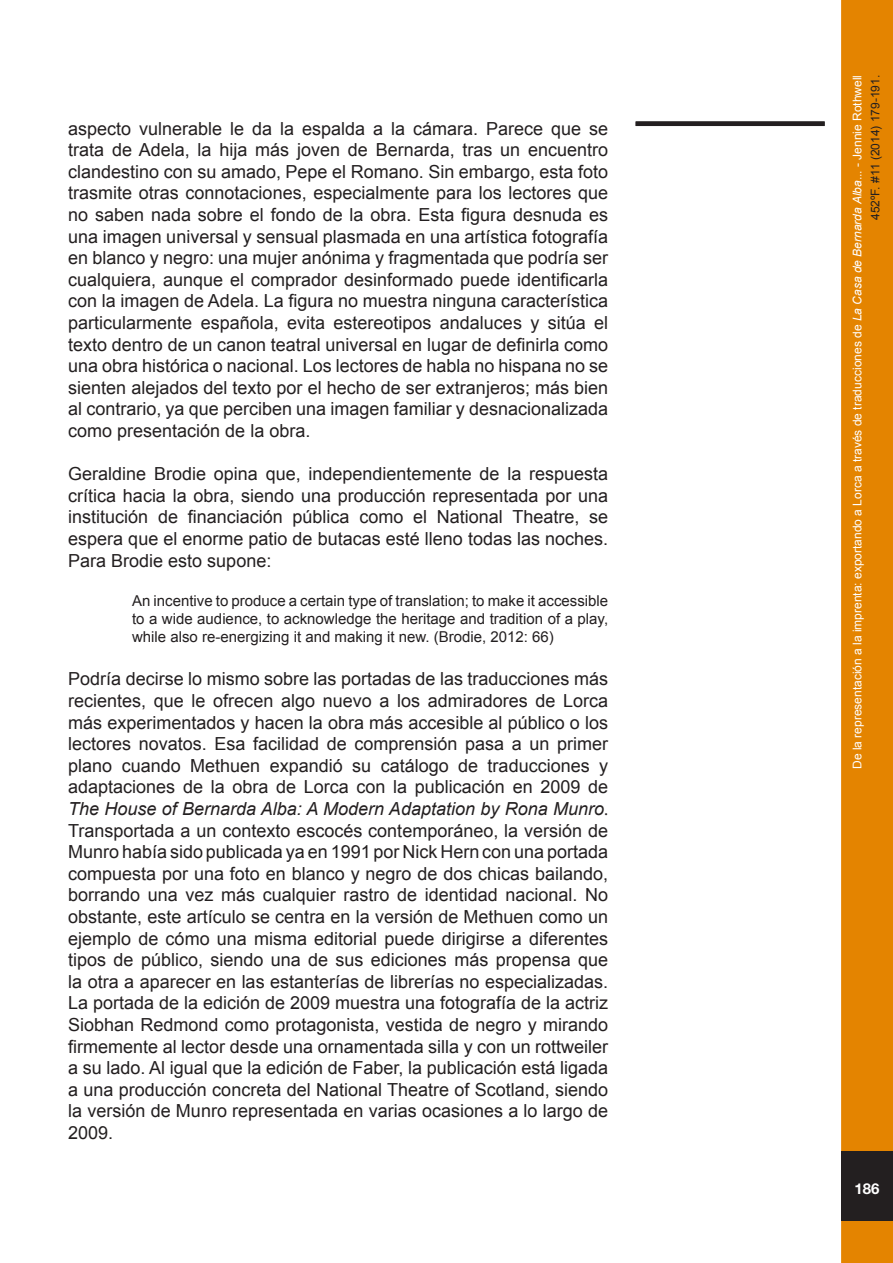
<style>
.page{position:relative;width:893px;height:1263px;background:#fff}
.page>*{position:absolute;margin:0;border:0;box-sizing:border-box;transform-origin:0 0}
.t1{font:18px/21.6px "Arial";color:#231f20;text-align:justify}
.t2{font:15px/18px "Arial";color:#231f20;text-align:justify}
.t3{font:700 15px "Helvetica Neue";color:#fff}
.t4{font:12px/18px "Arial";color:#fff;text-align:right}
.s1{font-style:italic}
.s2{font-family:"Minion Pro"}
.s3{color:#231f20}
</style>
<div class="page">
<div style="left:843px;top:2px;width:48px;height:1259px;background:#e48400"></div>
<div style="left:841px;top:0;width:52px;height:1263px;border:3px solid #e48400"></div>
<div style="left:841px;top:1151px;width:52px;height:70px;background:#231f20"></div>
<div style="left:636px;top:121px;width:189px;height:5px;background:#231f20"></div>
<p class="t1" style="left:68px;top:118px;width:541px">aspecto vulnerable le da la espalda a la cámara. Parece que se trata de Adela, la hija más joven de Bernarda, tras un encuentro clandestino con su amado, Pepe el Romano. Sin embargo, esta foto trasmite otras connotaciones, especialmente para los lectores que no saben nada sobre el fondo de la obra. Esta figura desnuda es una imagen universal y sensual plasmada en una artística fotografía en blanco y negro: una mujer anónima y fragmentada que podría ser cualquiera, aunque el comprador desinformado puede identificarla con la imagen de Adela. La figura no muestra ninguna característica particularmente española, evita estereotipos andaluces y sitúa el texto dentro de un canon teatral universal en lugar de definirla como una obra histórica o nacional. Los lectores de habla no hispana no se sienten alejados del texto por el hecho de ser extranjeros; más bien al contrario, ya que perciben una imagen familiar y desnacionalizada como presentación de la obra.</p>
<p class="t1" style="left:68px;top:463px;width:541px">Geraldine Brodie opina que, independientemente de la respuesta crítica hacia la obra, siendo una producción representada por una institución de financiación pública como el National Theatre, se espera que el enorme patio de butacas esté lleno todas las noches.<br>Para Brodie esto supone:</p>
<p class="t2" style="left:132px;top:592px;width:478px">An incentive to produce a certain type of translation; to make it accessible to a wide audience, to acknowledge the heritage and tradition of a play, while also re-energizing it and making it new. (Brodie, 2012: 66)</p>
<p class="t1" style="left:68px;top:668px;width:541px">Podría decirse lo mismo sobre las portadas de las traducciones más recientes, que le ofrecen algo nuevo a los admiradores de Lorca más experimentados y hacen la obra más accesible al público o los lectores novatos. Esa facilidad de comprensión pasa a un primer plano cuando Methuen expandió su catálogo de traducciones y adaptaciones de la obra de Lorca con la publicación en 2009 de <span class="s1">The House of Bernarda Alba: A Modern Adaptation by Rona Munro</span><span class="s2">.<br></span>Transportada a un contexto escocés contemporáneo, la versión de Munro había sido publicada ya en 1991 por Nick Hern con una portada compuesta por una foto en blanco y negro de dos chicas bailando, borrando una vez más cualquier rastro de identidad nacional. No obstante, este artículo se centra en la versión de Methuen como un ejemplo de cómo una misma editorial puede dirigirse a diferentes tipos de público, siendo una de sus ediciones más propensa que la otra a aparecer en las estanterías de librerías no especializadas.<br>La portada de la edición de 2009 muestra una fotografía de la actriz Siobhan Redmond como protagonista, vestida de negro y mirando firmemente al lector desde una ornamentada silla y con un rottweiler a su lado. Al igual que la edición de Faber, la publicación está ligada a una producción concreta del National Theatre of Scotland, siendo la versión de Munro representada en varias ocasiones a lo largo de 2009.</p>
<p class="t4" style="left:848px;top:769px;width:695px;rotate:-90deg">De la representación a la imprenta: exportando a Lorca a través de traducciones de <span class="s1">La Casa de Bernarda Alba</span>... - Jennie Rothwell<br><span class="s3">452ºF. #11 (2014) 179-191.</span></p>
<p class="t3" style="left:854px;top:1179px;width:27px">186</p>
</div>
